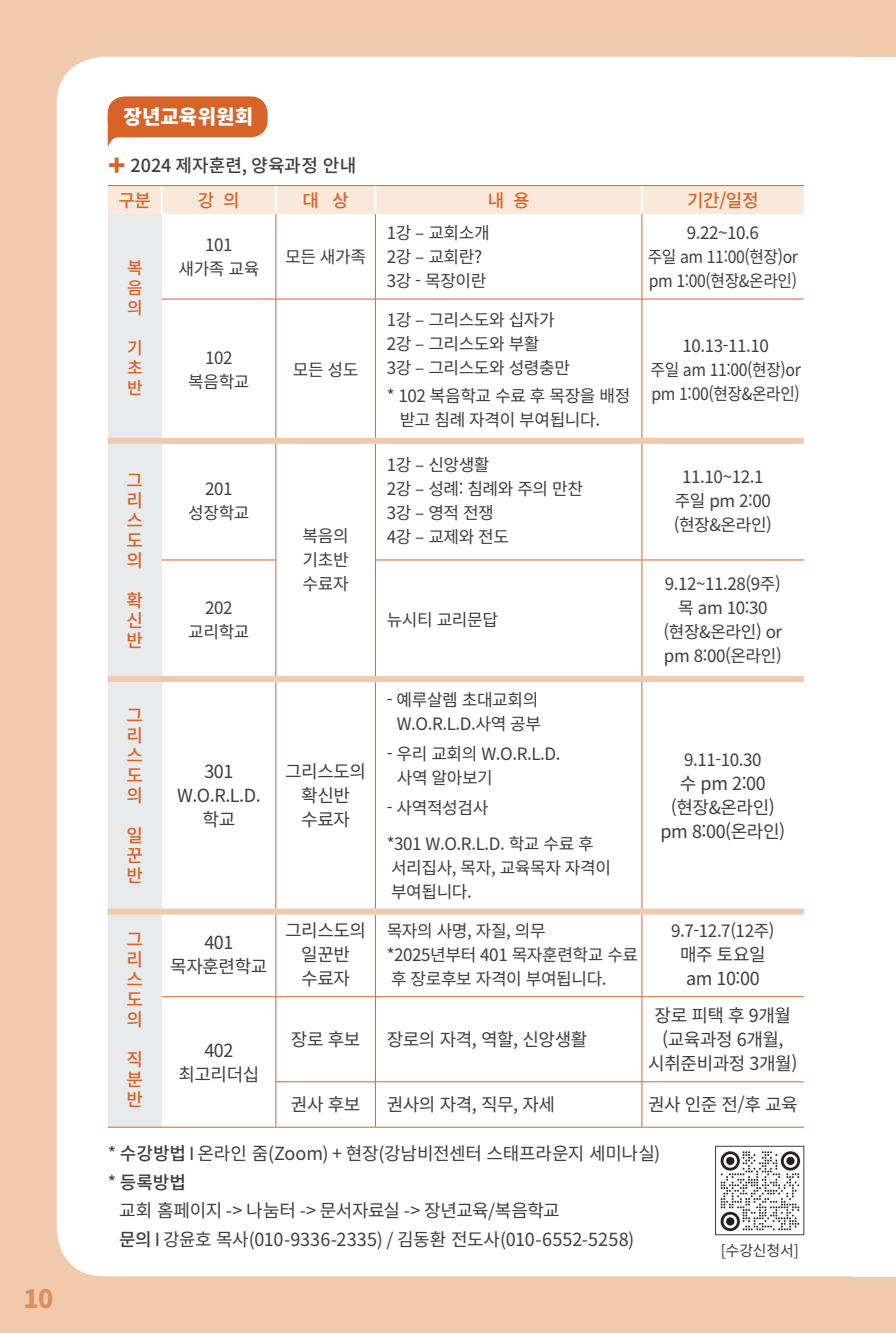
<style>
.page{position:relative;width:896px;height:1333px;background:#fff}
.page>*{position:absolute;margin:0;border:0;box-sizing:border-box;transform-origin:0 0}
.t1{font:900 25.2px "Noto Sans CJ Kkr";color:#e18d5a}
.t2{font:900 20px "Noto Sans CJ Kkr";letter-spacing:.005em;color:#fff}
.t3{font:18px/24px "Noto Sans CJ Kkr";letter-spacing:-.025em;color:#3e3e3f;text-align:center}
.t4{font:18px "Noto Sans CJ Kkr";letter-spacing:-.005em;color:#3e3e3f}
.t5{font:500 18px/20px "Noto Sans CJ Kkr";color:#d76329;text-align:justify}
.t6{font:500 18px/34.8px "Noto Sans CJ Kkr";letter-spacing:.005em;color:#3e3e3f}
.t7{font:17px/24px "Noto Sans CJ Kkr";letter-spacing:-.025em;color:#3e3e3f;text-align:center}
.t8{font:500 17px/20px "Noto Sans CJ Kkr";color:#d76329;text-align:justify}
.t9{font:15px "Noto Sans CJ Kkr";letter-spacing:-.015em;color:#3e3e3f}
.s1{font-weight:400;color:#d76329}
.s2{color:#d76329}
.s3{font-weight:500}
.s4{font-weight:400}
</style>
<div class="page">
<div style="left:0;top:0;width:896px;height:1332px;background:#f1c9ad"></div>
<div style="left:57px;top:57px;width:839px;height:1219px;background:#fff;border-radius:47px"></div>
<div style="left:851px;top:57px;width:45px;height:1219px;background:#fff"></div>
<div style="left:108px;top:96px;width:160px;height:41px;background:#d76329;border-radius:17px"></div>
<svg style="left:108px;top:124px;width:27px;height:23px"></svg>
<div style="left:108px;top:186px;width:696px;height:28px;background:#fae8da"></div>
<div style="left:108px;top:214px;width:54px;height:912px;background:#e9eaeb"></div>
<hr style="left:161px;top:186px;width:2px;height:28px;background:#fff">
<hr style="left:275px;top:186px;width:2px;height:28px;background:#fff">
<hr style="left:374px;top:186px;width:2px;height:28px;background:#fff">
<hr style="left:641px;top:186px;width:2px;height:28px;background:#fff">
<hr style="left:108px;top:185px;width:54px;height:1px;background:#d76329">
<hr style="left:162px;top:185px;width:114px;height:1px;background:#d76329">
<hr style="left:276px;top:185px;width:99px;height:1px;background:#d76329">
<hr style="left:375px;top:185px;width:267px;height:1px;background:#d76329">
<hr style="left:642px;top:185px;width:162px;height:1px;background:#d76329">
<hr style="left:275px;top:214px;width:1px;height:85px;background:#d76329">
<hr style="left:375px;top:214px;width:1px;height:85px;background:#d76329">
<hr style="left:641px;top:214px;width:1px;height:85px;background:#d76329">
<hr style="left:162px;top:299px;width:114px;height:1px;background:#d76329">
<hr style="left:275px;top:299px;width:1px;height:139px;background:#d76329">
<hr style="left:276px;top:299px;width:99px;height:1px;background:#d76329">
<hr style="left:375px;top:299px;width:1px;height:139px;background:#d76329">
<hr style="left:375px;top:299px;width:267px;height:1px;background:#d76329">
<hr style="left:641px;top:299px;width:1px;height:139px;background:#d76329">
<hr style="left:642px;top:299px;width:162px;height:1px;background:#d76329">
<div style="left:108px;top:438px;width:54px;height:6px;background:#f1c9ad"></div>
<div style="left:162px;top:438px;width:114px;height:6px;background:#f1c9ad"></div>
<hr style="left:275px;top:444px;width:1px;height:115px;background:#d76329">
<div style="left:276px;top:438px;width:99px;height:6px;background:#f1c9ad"></div>
<hr style="left:375px;top:444px;width:1px;height:115px;background:#d76329">
<div style="left:375px;top:438px;width:267px;height:6px;background:#f1c9ad"></div>
<hr style="left:641px;top:444px;width:1px;height:115px;background:#d76329">
<div style="left:642px;top:438px;width:162px;height:6px;background:#f1c9ad"></div>
<hr style="left:162px;top:559px;width:114px;height:1px;background:#d76329">
<hr style="left:275px;top:560px;width:1px;height:116px;background:#d76329">
<hr style="left:375px;top:560px;width:1px;height:116px;background:#d76329">
<hr style="left:375px;top:559px;width:267px;height:1px;background:#d76329">
<hr style="left:641px;top:560px;width:1px;height:116px;background:#d76329">
<hr style="left:642px;top:559px;width:162px;height:1px;background:#d76329">
<div style="left:108px;top:676px;width:54px;height:6px;background:#f1c9ad"></div>
<div style="left:162px;top:676px;width:114px;height:6px;background:#f1c9ad"></div>
<hr style="left:275px;top:682px;width:1px;height:226px;background:#d76329">
<div style="left:276px;top:676px;width:99px;height:6px;background:#f1c9ad"></div>
<hr style="left:375px;top:682px;width:1px;height:226px;background:#d76329">
<div style="left:375px;top:676px;width:267px;height:6px;background:#f1c9ad"></div>
<hr style="left:641px;top:682px;width:1px;height:226px;background:#d76329">
<div style="left:642px;top:676px;width:162px;height:6px;background:#f1c9ad"></div>
<div style="left:108px;top:908px;width:54px;height:6px;background:#f1c9ad"></div>
<div style="left:162px;top:908px;width:114px;height:6px;background:#f1c9ad"></div>
<hr style="left:275px;top:914px;width:1px;height:82px;background:#d76329">
<div style="left:276px;top:908px;width:99px;height:6px;background:#f1c9ad"></div>
<hr style="left:375px;top:914px;width:1px;height:82px;background:#d76329">
<div style="left:375px;top:908px;width:267px;height:6px;background:#f1c9ad"></div>
<hr style="left:641px;top:914px;width:1px;height:82px;background:#d76329">
<div style="left:642px;top:908px;width:162px;height:6px;background:#f1c9ad"></div>
<hr style="left:162px;top:996px;width:114px;height:1px;background:#d76329">
<hr style="left:275px;top:996px;width:1px;height:85px;background:#d76329">
<hr style="left:276px;top:996px;width:99px;height:1px;background:#d76329">
<hr style="left:375px;top:996px;width:1px;height:85px;background:#d76329">
<hr style="left:375px;top:996px;width:267px;height:1px;background:#d76329">
<hr style="left:641px;top:996px;width:1px;height:85px;background:#d76329">
<hr style="left:642px;top:996px;width:162px;height:1px;background:#d76329">
<hr style="left:108px;top:1126px;width:54px;height:1px;background:#d76329">
<hr style="left:162px;top:1126px;width:114px;height:1px;background:#d76329">
<hr style="left:275px;top:1081px;width:1px;height:45px;background:#d76329">
<hr style="left:276px;top:1081px;width:99px;height:1px;background:#d76329">
<hr style="left:276px;top:1126px;width:99px;height:1px;background:#d76329">
<hr style="left:375px;top:1081px;width:1px;height:45px;background:#d76329">
<hr style="left:375px;top:1081px;width:267px;height:1px;background:#d76329">
<hr style="left:375px;top:1126px;width:267px;height:1px;background:#d76329">
<hr style="left:641px;top:1081px;width:1px;height:45px;background:#d76329">
<hr style="left:642px;top:1081px;width:162px;height:1px;background:#d76329">
<hr style="left:642px;top:1126px;width:162px;height:1px;background:#d76329">
<img style="left:720px;top:1151px;width:81px;height:81px">
<div style="left:715px;top:1145px;width:89px;height:90px;border:1px solid #3e3e3f"></div>
<h1 class="t1" style="left:23px;top:1284px;width:32px">10</h1>
<p class="t2" style="left:123px;top:106px;width:131px">장년교육위원회</p>
<p class="t6" style="left:118px;top:148px;width:239px;text-indent:-11px"><span class="s1">✚</span> 2024 제자훈련, 양육과정 안내 <span class="s2">구분</span></p>
<p class="t5" style="left:198px;top:190px;width:43px">강 의</p>
<p class="t5" style="left:302px;top:190px;width:48px">대 상</p>
<p class="t5" style="left:488px;top:190px;width:43px">내 용</p>
<p class="t5" style="left:687px;top:190px;width:73px">기간/일정</p>
<p class="t8" style="left:127px;top:258px;width:17px">복 음 의</p>
<p class="t8" style="left:127px;top:338px;width:17px">기 초 반</p>
<p class="t5" style="left:127px;top:470px;width:18px">그 리 스 도 의</p>
<p class="t5" style="left:127px;top:590px;width:18px">확 신 반</p>
<p class="t5" style="left:127px;top:706px;width:18px">그 리 스 도 의</p>
<p class="t5" style="left:127px;top:826px;width:18px">일 꾼 반</p>
<p class="t7" style="left:178px;top:233px;width:82px">101<br>새가족 교육</p>
<p class="t7" style="left:285px;top:245px;width:82px">모든 새가족</p>
<p class="t7" style="left:188px;top:346px;width:63px">102 복음학교</p>
<p class="t7" style="left:293px;top:358px;width:67px">모든 성도</p>
<p class="t7" style="left:387px;top:221px;width:104px;text-align:left">1강 – 교회소개<br>2강 – 교회란?<br>3강 - 목장이란</p>
<p class="t7" style="left:648px;top:221px;width:152px">9.22~10.6<br>주일 am 11:00(현장)or pm 1:00(현장&amp;온라인)</p>
<p class="t7" style="left:387px;top:308px;width:185px;text-align:left">1강 – 그리스도와 십자가<br>2강 – 그리스도와 부활<br>3강 – 그리스도와 성령충만</p>
<p class="t7" style="left:400px;top:384px;width:232px;text-align:left;text-indent:-13px">* 102 복음학교 수료 후 목장을 배정 받고 침례 자격이 부여됩니다.</p>
<p class="t7" style="left:650px;top:334px;width:152px">10.13-11.10<br>주일 am 11:00(현장)or pm 1:00(현장&amp;온라인)</p>
<p class="t7" style="left:188px;top:477px;width:63px">201 성장학교</p>
<p class="t7" style="left:303px;top:524px;width:48px;text-align:justify">복음의 기초반 수료자</p>
<p class="t7" style="left:387px;top:453px;width:198px;text-align:left">1강 – 신앙생활<br>2강 – 성례: 침례와 주의 만찬<br>3강 – 영적 전쟁<br>4강 – 교제와 전도</p>
<p class="t7" style="left:188px;top:596px;width:63px">202 교리학교</p>
<p class="t7" style="left:387px;top:608px;width:113px">뉴시티 교리문답</p>
<p class="t3" style="left:177px;top:760px;width:85px">301<br>W.O.R.L.D. 학교</p>
<p class="t3" style="left:285px;top:760px;width:82px">그리스도의 확신반 수료자</p>
<p class="t7" style="left:387px;top:688px;width:156px">- 예루살렘 초대교회의<br>W.O.R.L.D.사역 공부</p>
<p class="t7" style="left:397px;top:742px;width:165px;text-align:left;text-indent:-10px">- 우리 교회의 W.O.R.L.D. 사역 알아보기</p>
<p class="t7" style="left:387px;top:789px;width:209px;line-height:36px;text-align:left">- 사역적성검사<br>*301 W.O.R.L.D. 학교 수료 후</p>
<p class="t7" style="left:391px;top:855px;width:221px;text-align:left">서리집사, 목자, 교육목자 자격이 부여됩니다.</p>
<p class="t7" style="left:674px;top:465px;width:100px">11.10~12.1 주일 pm 2:00 (현장&amp;온라인)</p>
<p class="t7" style="left:663px;top:572px;width:120px">9.12~11.28(9주) 목 am 10:30 (현장&amp;온라인) or pm 8:00(온라인)</p>
<p class="t7" style="left:684px;top:748px;width:79px">9.11-10.30</p>
<p class="t3" style="left:660px;top:772px;width:126px">수 pm 2:00 (현장&amp;온라인) pm 8:00(온라인)</p>
<p class="t3" style="left:285px;top:918px;width:82px">그리스도의 일꾼반 수료자</p>
<p class="t7" style="left:387px;top:918px;width:253px;text-align:left">목자의 사명, 자질, 의무 *2025년부터 401 목자훈련학교 수료 후 장로후보 자격이 부여됩니다.</p>
<p class="t7" style="left:671px;top:918px;width:105px">9.7-12.7(12주)</p>
<p class="t5" style="left:126px;top:930px;width:18px">그 리 스 도 의</p>
<p class="t5" style="left:126px;top:1050px;width:18px">직 분 반</p>
<p class="t3" style="left:170px;top:930px;width:99px">401 목자훈련학교</p>
<p class="t3" style="left:680px;top:942px;width:87px">매주 토요일 am 10:00</p>
<p class="t3" style="left:648px;top:1003px;width:151px">장로 피택 후 9개월 (교육과정 6개월, 시취준비과정 3개월)</p>
<p class="t3" style="left:291px;top:1027px;width:71px">장로 후보</p>
<p class="t3" style="left:387px;top:1027px;width:202px">장로의 자격, 역할, 신앙생활</p>
<p class="t3" style="left:178px;top:1038px;width:82px">402 최고리더십</p>
<p class="t3" style="left:291px;top:1093px;width:71px">권사 후보</p>
<p class="t3" style="left:387px;top:1093px;width:170px">권사의 자격, 직무, 자세</p>
<p class="t3" style="left:648px;top:1093px;width:151px">권사 인준 전/후 교육</p>
<p class="t3" style="left:108px;top:1141px;width:554px">* <span class="s3">수강방법</span>Ⅰ온라인 줌(Zoom) + 현장(강남비전센터 스태프라운지 세미나실)</p>
<p class="t6" style="left:108px;top:1164px;width:80px"><span class="s4">*</span> 등록방법</p>
<p class="t3" style="left:119px;top:1198px;width:442px">교회 홈페이지 -&gt; 나눔터 -&gt; 문서자료실 -&gt; 장년교육/복음학교</p>
<p class="t4" style="left:119px;top:1228px;width:516px"><span class="s3">문의</span>Ⅰ강윤호 목사(010-9336-2335) / 김동환 전도사(010-6552-5258)</p>
<p class="t9" style="left:721px;top:1241px;width:80px">[수강신청서]</p>
</div>
